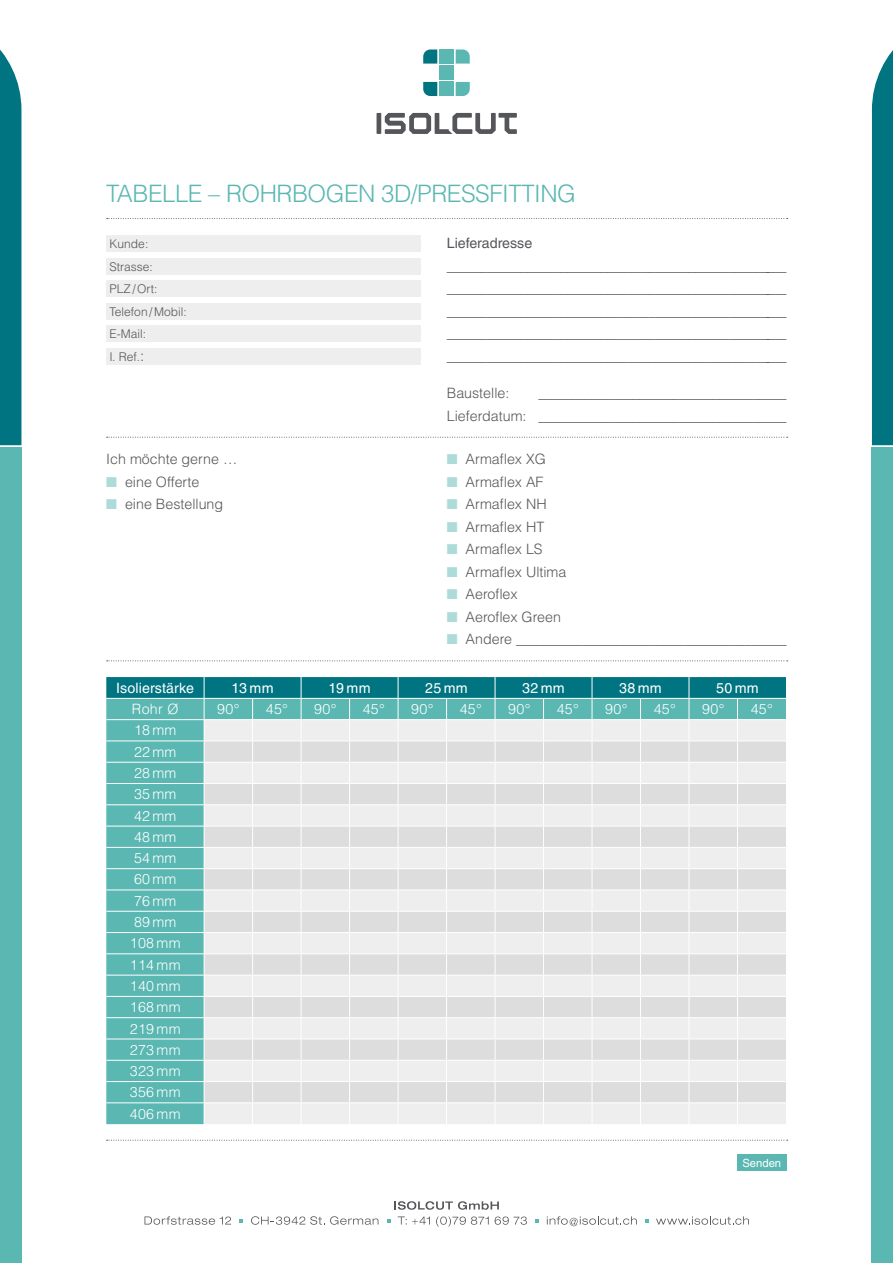
<style>
.page{position:relative;width:893px;height:1263px;background:#fff}
.page>*{position:absolute;margin:0;border:0;box-sizing:border-box;transform-origin:0 0}
.t1{font:300 24px "Helvetica LT Std";letter-spacing:-.02em;color:#5ab7b2}
.t2{font:300 14.25px/22.5px "Helvetica LT Std";color:#55565a;text-align:right}
.t3{font:300 14.25px/21.3px "Helvetica LT Std";letter-spacing:.02em;color:#fff}
.t4{font:14.25px "Helvetica LT Std";letter-spacing:.01em;color:#fff}
.t5{font:14.25px "Helvetica LT Std";color:#55565a}
.t6{font:300 12px "Helvetica LT Std";color:#55565a}
.t7{font:11.25px "Helvetica LT Std";color:#fff}
.s1{font-size:15px}
.s2{color:#addbd9}
</style>
<div class="page">
<svg style="left:394px;top:1201px;width:105px;height:9px"></svg>
<svg style="left:145px;top:1216px;width:86px;height:9px"></svg>
<svg style="left:239px;top:1219px;width:4px;height:4px"></svg>
<svg style="left:251px;top:1216px;width:127px;height:9px"></svg>
<svg style="left:387px;top:1219px;width:3px;height:4px"></svg>
<svg style="left:398px;top:1216px;width:32px;height:8px"></svg>
<svg style="left:436px;top:1216px;width:53px;height:11px"></svg>
<svg style="left:495px;top:1216px;width:32px;height:9px"></svg>
<svg style="left:535px;top:1219px;width:4px;height:4px"></svg>
<svg style="left:547px;top:1216px;width:90px;height:10px"></svg>
<svg style="left:645px;top:1219px;width:4px;height:4px"></svg>
<svg style="left:656px;top:1216px;width:93px;height:9px"></svg>
<div style="left:872px;top:50px;width:21px;height:395px;background:#007481"></div>
<div style="left:872px;top:447px;width:21px;height:816px;background:#5ab7b2"></div>
<div style="left:0;top:49px;width:21px;height:396px;background:#007481"></div>
<div style="left:0;top:447px;width:21px;height:816px;background:#5ab7b2"></div>
<div style="left:439px;top:49px;width:14px;height:15px;background:#5ab7b2"></div>
<div style="left:439px;top:66px;width:14px;height:14px;background:#5ab7b2"></div>
<div style="left:439px;top:82px;width:14px;height:14px;background:#5ab7b2"></div>
<svg style="left:456px;top:82px;width:14px;height:14px"></svg>
<svg style="left:456px;top:49px;width:14px;height:15px"></svg>
<svg style="left:423px;top:49px;width:14px;height:15px"></svg>
<svg style="left:423px;top:82px;width:14px;height:14px"></svg>
<hr style="left:377px;top:113px;width:4px;height:21px;background:#55565a">
<svg style="left:385px;top:113px;width:132px;height:21px"></svg>
<div style="left:106px;top:235px;width:315px;height:17px;background:#eee"></div>
<div style="left:106px;top:258px;width:315px;height:17px;background:#eee"></div>
<div style="left:106px;top:280px;width:315px;height:17px;background:#eee"></div>
<div style="left:106px;top:303px;width:315px;height:17px;background:#eee"></div>
<div style="left:106px;top:325px;width:315px;height:17px;background:#eee"></div>
<div style="left:106px;top:348px;width:315px;height:17px;background:#eee"></div>
<svg style="left:106px;top:677px;width:680px;height:447px;background:#c5dada"></svg>
<svg style="left:107px;top:218px;width:681px;height:1px"></svg>
<svg style="left:107px;top:437px;width:681px;height:1px"></svg>
<svg style="left:107px;top:660px;width:681px;height:1px"></svg>
<svg style="left:107px;top:1140px;width:681px;height:1px"></svg>
<div style="left:737px;top:1154px;width:50px;height:17px;background:#5ab7b2"></div>
<h1 class="t1" style="left:106px;top:179px;width:471px">TABELLE – ROHRBOGEN 3D/PRESSFITTING</h1>
<p class="t6" style="left:110px;top:236px;width:40px">Kunde:</p>
<p class="t5" style="left:447px;top:235px;width:87px">Lieferadresse</p>
<p class="t6" style="left:110px;top:259px;width:45px">Strasse:</p>
<p class="t2" style="left:447px;top:254px;width:341px">___________________________________________________</p>
<p class="t6" style="left:110px;top:281px;width:49px">PLZ/Ort:</p>
<p class="t2" style="left:447px;top:277px;width:341px">___________________________________________________</p>
<p class="t6" style="left:110px;top:304px;width:79px">Telefon/Mobil:</p>
<p class="t2" style="left:447px;top:299px;width:341px">___________________________________________________</p>
<p class="t6" style="left:110px;top:326px;width:38px">E-Mail:</p>
<p class="t2" style="left:447px;top:322px;width:341px">___________________________________________________</p>
<p class="t6" style="left:110px;top:349px;width:36px">I. Ref.<span class="s1">:</span></p>
<p class="t2" style="left:447px;top:344px;width:341px">___________________________________________________</p>
<p class="t2" style="left:447px;top:382px;width:64px">Baustelle:</p>
<p class="t2" style="left:447px;top:382px;width:341px">_____________________________________<br>Lieferdatum: _____________________________________</p>
<p class="t2" style="left:106px;top:448px;width:132px">Ich möchte gerne …</p>
<p class="t2" style="left:447px;top:448px;width:100px"><span class="s2">■</span> Armaflex XG</p>
<p class="t2" style="left:106px;top:470px;width:95px"><span class="s2">■</span> eine Offerte</p>
<p class="t2" style="left:447px;top:470px;width:98px"><span class="s2">■</span> Armaflex AF</p>
<p class="t2" style="left:106px;top:493px;width:118px"><span class="s2">■</span> eine Bestellung</p>
<p class="t2" style="left:447px;top:493px;width:101px"><span class="s2">■</span> Armaflex NH</p>
<p class="t2" style="left:447px;top:515px;width:99px"><span class="s2">■</span> Armaflex HT</p>
<p class="t2" style="left:447px;top:538px;width:97px"><span class="s2">■</span> Armaflex LS</p>
<p class="t2" style="left:447px;top:560px;width:121px"><span class="s2">■</span> Armaflex Ultima</p>
<p class="t2" style="left:447px;top:583px;width:72px"><span class="s2">■</span> Aeroflex</p>
<p class="t2" style="left:447px;top:605px;width:116px"><span class="s2">■</span> Aeroflex Green</p>
<p class="t2" style="left:447px;top:628px;width:341px"><span class="s2">■</span> Andere ________________________________________</p>
<p class="t4" style="left:116px;top:679px;width:80px">Isolierstärke</p>
<p class="t4" style="left:232px;top:679px;width:43px">13 mm</p>
<p class="t4" style="left:329px;top:679px;width:43px">19 mm</p>
<p class="t4" style="left:425px;top:679px;width:44px">25 mm</p>
<p class="t4" style="left:522px;top:679px;width:44px">32 mm</p>
<p class="t4" style="left:619px;top:679px;width:44px">38 mm</p>
<p class="t4" style="left:716px;top:679px;width:44px">50 mm</p>
<p class="t3" style="left:132px;top:698px;width:48px">Rohr Ø</p>
<p class="t3" style="left:217px;top:698px;width:24px">90°</p>
<p class="t3" style="left:266px;top:698px;width:24px">45°</p>
<p class="t3" style="left:314px;top:698px;width:24px">90°</p>
<p class="t3" style="left:363px;top:698px;width:24px">45°</p>
<p class="t3" style="left:411px;top:698px;width:24px">90°</p>
<p class="t3" style="left:460px;top:698px;width:24px">45°</p>
<p class="t3" style="left:508px;top:698px;width:24px">90°</p>
<p class="t3" style="left:557px;top:698px;width:24px">45°</p>
<p class="t3" style="left:605px;top:698px;width:24px">90°</p>
<p class="t3" style="left:654px;top:698px;width:24px">45°</p>
<p class="t3" style="left:702px;top:698px;width:24px">90°</p>
<p class="t3" style="left:751px;top:698px;width:24px">45°</p>
<p class="t3" style="left:130px;top:719px;width:52px">18 mm<br>22 mm<br>28 mm<br>35 mm<br>42 mm<br>48 mm<br>54 mm<br>60 mm<br>76 mm<br>89 mm<br>108 mm<br>114 mm<br>140 mm<br>168 mm<br>219 mm<br>273 mm<br>323 mm<br>356 mm<br>406 mm</p>
<p class="t7" style="left:742px;top:1156px;width:40px">Senden</p>
</div>
